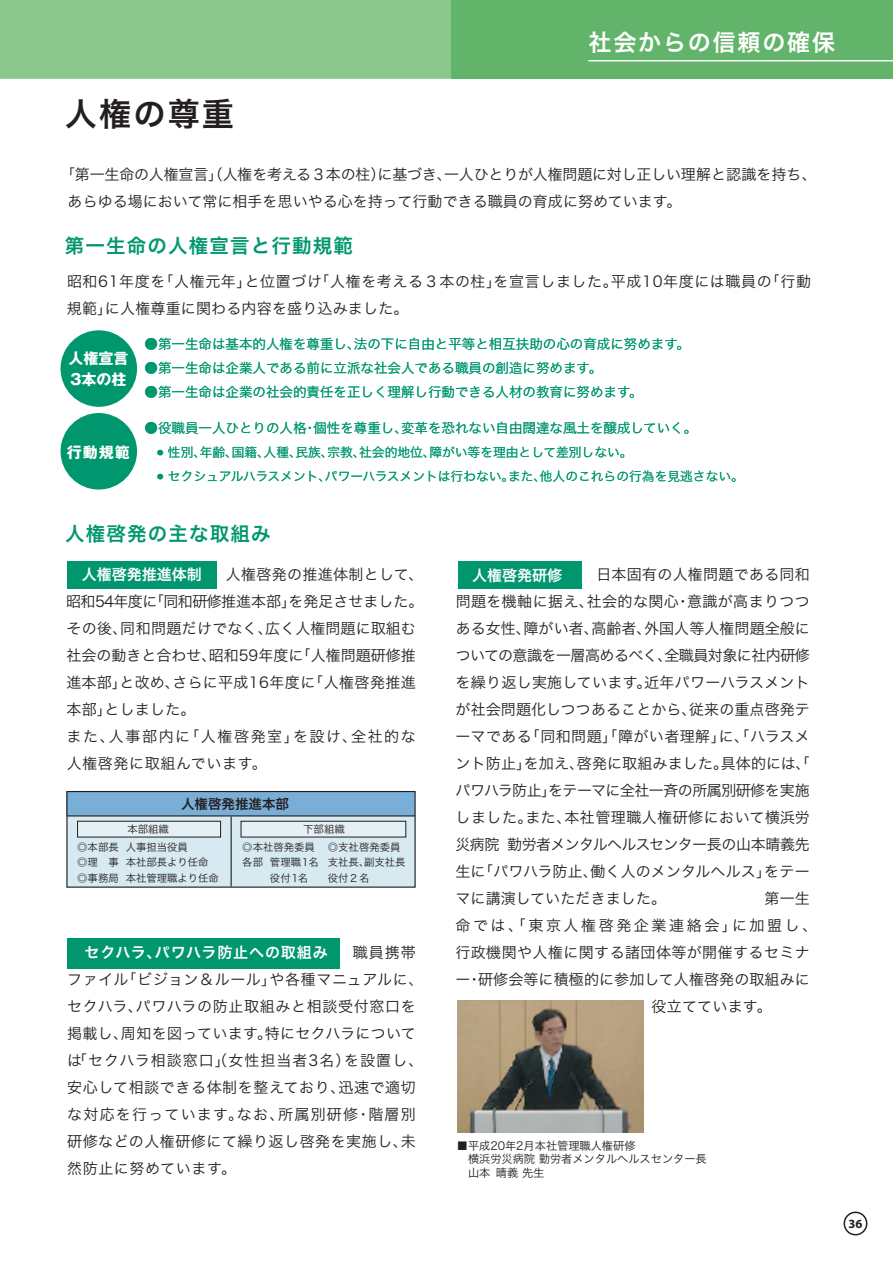
<style>
.page{position:relative;width:893px;height:1263px;background:#fff}
.page>*{position:absolute;margin:0;border:0;box-sizing:border-box;transform-origin:0 0}
.t1{font:32.25px "Hira Kaku Pro W6";letter-spacing:.06em;color:#231f20}
.t2{font:23.1px "Hira Kaku Pro W6";letter-spacing:.075em;color:#fff}
.t3{font:19.5px "Hira Kaku Pro W6";letter-spacing:.06em;color:#00976f}
.t4{font:15px/27px "Hira Kaku Pro W3";letter-spacing:.025em;color:#231f20}
.t5{font:15px/27px "Hira Kaku Pro W3";letter-spacing:.005em;color:#231f20}
.t6{font:15px "Hira Kaku Pro W3";letter-spacing:.175em;color:#231f20}
.t7{font:15px "Hira Kaku Pro W6";letter-spacing:.06em;color:#fff}
.t8{font:15px "Hira Kaku Pro W6";letter-spacing:.01em;color:#fff}
.t9{font:700 15px/21px "Gothic MB101";letter-spacing:.005em;color:#fff}
.t10{font:13.5px "Hira Kaku Pro W3";color:#00976f}
.t11{font:13.5px "Hira Kaku Pro W6";color:#231f20}
.t12{font:12.75px "Hira Kaku Pro W3";color:#00976f}
.t13{font:700 12.6px "Myriad Pro";color:#231f20}
.t14{font:11.25px/13.5px "Hira Kaku Pro W3";letter-spacing:-.005em;color:#231f20}
.t15{font:10.35px/15.6px "Hira Kaku Pro W3";color:#231f20}
.s1{font-size:6.3px}
</style>
<div class="page">
<div style="left:0;top:0;width:893px;height:79px;background:#89c78a"></div>
<div style="left:452px;top:0;width:441px;height:79px;background:#62b46a"></div>
<hr style="left:589px;top:60px;width:304px;height:1px;background:#fff">
<div style="left:844px;top:1211px;width:23px;height:24px;border:2px solid #231f20;border-radius:50%"></div>
<div style="left:68px;top:938px;width:272px;height:30px;background:#00976f"></div>
<div style="left:66px;top:791px;width:350px;height:97px;background:#d7e9f1"></div>
<div style="left:67px;top:791px;width:348px;height:25px;background:#79aed7"></div>
<div style="left:61px;top:330px;width:76px;height:77px;background:#00976f;border-radius:50%"></div>
<div style="left:61px;top:413px;width:76px;height:76px;background:#00976f;border-radius:50%"></div>
<hr style="left:67px;top:815px;width:348px;height:1px;background:#231f20">
<hr style="left:231px;top:817px;width:1px;height:69px;background:#231f20">
<div style="left:77px;top:821px;width:144px;height:16px;background:#e5f0f4;border:1px solid #231f20"></div>
<div style="left:241px;top:821px;width:165px;height:16px;background:#e5f0f4;border:1px solid #231f20"></div>
<img style="left:458px;top:1001px;width:186px;height:131px">
<div style="left:66px;top:791px;width:350px;height:97px;border:1px solid #231f20"></div>
<div style="left:68px;top:562px;width:149px;height:27px;background:#00976f"></div>
<div style="left:458px;top:562px;width:123px;height:27px;background:#00976f"></div>
<h2 class="t2" style="left:588px;top:21px;width:248px">社会からの信頼の確保</h2>
<h1 class="t1" style="left:65px;top:85px;width:171px">人権の尊重</h1>
<p class="t5" style="left:68px;top:160px;width:751px;text-indent:-7px">「第一生命の人権宣言（」人権を考える３本の柱）に基づき、一人ひとりが人権問題に対し正しい理解と認識を持ち、あらゆる場において常に相手を思いやる心を持って行動できる職員の育成に努めています。</p>
<h3 class="t3" style="left:65px;top:228px;width:290px">第一生命の人権宣言と行動規範</h3>
<p class="t4" style="left:67px;top:267px;width:746px">昭和61年度を「人権元年」と位置づけ｢人権を考える３本の柱｣を宣言しました。平成10年度には職員の「行動規範」に人権尊重に関わる内容を盛り込みました。</p>
<p class="t9" style="left:68px;top:347px;width:61px">人権宣言<br>3本の柱</p>
<p class="t9" style="left:67px;top:440px;width:64px">行動規範</p>
<p class="t10" style="left:145px;top:332px;width:547px">●第一生命は基本的人権を尊重し、法の下に自由と平等と相互扶助の心の育成に努めます。</p>
<p class="t10" style="left:145px;top:356px;width:459px">●第一生命は企業人である前に立派な社会人である職員の創造に努めます。</p>
<p class="t10" style="left:145px;top:380px;width:500px">●第一生命は企業の社会的責任を正しく理解し行動できる人材の教育に努めます。</p>
<p class="t10" style="left:145px;top:416px;width:554px">●役職員一人ひとりの人格・個性を尊重し、変革を恐れない自由闊達な風土を醸成していく。</p>
<p class="t12" style="left:157px;top:441px;width:477px"><span class="s1">●</span> 性別、年齢、国籍、人種、民族、宗教、社会的地位、障がい等を理由として差別しない。</p>
<p class="t12" style="left:157px;top:465px;width:588px"><span class="s1">●</span> セクシュアルハラスメント、パワーハラスメントは行わない。また、他人のこれらの行為を見逃さない。</p>
<h3 class="t3" style="left:65px;top:516px;width:207px">人権啓発の主な取組み</h3>
<p class="t4" style="left:66px;top:560px;width:359px;text-indent:160px">人権啓発の推進体制として、昭和54年度に「同和研修推進本部」を発足させました。その後、同和問題だけでなく、広く人権問題に取組む社会の動きと合わせ、昭和59年度に「人権問題研修推進本部」と改め、さらに平成16年度に「人権啓発推進本部」としました。<br>また、人事部内に「人権啓発室」を設け、全社的な人権啓発に取組んでいます。</p>
<p class="t8" style="left:82px;top:561px;width:122px">人権啓発推進体制</p>
<p class="t8" style="left:472px;top:562px;width:91px">人権啓発研修</p>
<p class="t4" style="left:455px;top:560px;width:356px;text-align:justify;text-indent:141px">日本固有の人権問題である同和問題を機軸に据え、社会的な関心・意識が高まりつつある女性、障がい者、高齢者、外国人等人権問題全般についての意識を一層高めるべく、全職員対象に社内研修を繰り返し実施しています。近年パワーハラスメントが社会問題化しつつあることから、従来の重点啓発テーマである「同和問題」「障がい者理解」に、「ハラスメント防止」を加え、啓発に取組みました。具体的には「、パワハラ防止」をテーマに全社一斉の所属別研修を実施しました。また、本社管理職人権研修において横浜労災病院勤労者メンタルヘルスセンター長の山本晴義先生に「パワハラ防止、働く人のメンタルヘルス」をテーマに講演していただきました。</p>
<p class="t11" style="left:181px;top:791px;width:109px">人権啓発推進本部</p>
<p class="t15" style="left:77px;top:838px;width:143px">◎本部長 人事担当役員<br>◎理 事 本社部長より任命◎事務局 本社管理職より任命</p>
<p class="t15" style="left:242px;top:838px;width:74px">◎本社啓発委員</p>
<p class="t15" style="left:127px;top:820px;width:43px">本部組織</p>
<p class="t15" style="left:303px;top:820px;width:43px">下部組織</p>
<p class="t15" style="left:328px;top:838px;width:79px">◎支社啓発委員支社長、副支社長役付２名</p>
<p class="t15" style="left:242px;top:854px;width:78px">各部 管理職１名</p>
<p class="t15" style="left:270px;top:869px;width:40px">役付１名</p>
<p class="t4" style="left:765px;top:884px;width:47px">第一生</p>
<p class="t6" style="left:455px;top:912px;width:363px">命では、「東京人権啓発企業連絡会」に加盟し、</p>
<p class="t4" style="left:455px;top:938px;width:356px">行政機関や人権に関する諸団体等が開催するセミナ</p>
<p class="t4" style="left:455px;top:965px;width:356px">ー・研修会等に積極的に参加して人権啓発の取組みに</p>
<p class="t4" style="left:651px;top:992px;width:122px">役立てています。</p>
<p class="t7" style="left:85px;top:939px;width:245px">セクハラ、パワハラ防止への取組み</p>
<p class="t4" style="left:67px;top:938px;width:358px;text-indent:286px">職員携帯ファイル「ビジョン＆ルール」や各種マニュアルに、セクハラ、パワハラの防止取組みと相談受付窓口を掲載し、周知を図っています。特にセクハラについては｢セクハラ相談窓口（｣女性担当者3名）を設置し、安心して相談できる体制を整えており、迅速で適切な対応を行っています。なお、所属別研修・階層別研修などの人権研修にて繰り返し啓発を実施し、未然防止に努めています。</p>
<p class="t14" style="left:468px;top:1138px;width:240px;text-indent:-11px">■平成20年2月本社管理職人権研修<br>横浜労災病院勤労者メンタルヘルスセンター長山本晴義先生</p>
<p class="t13" style="left:848px;top:1215px;width:15px">36</p>
</div>
